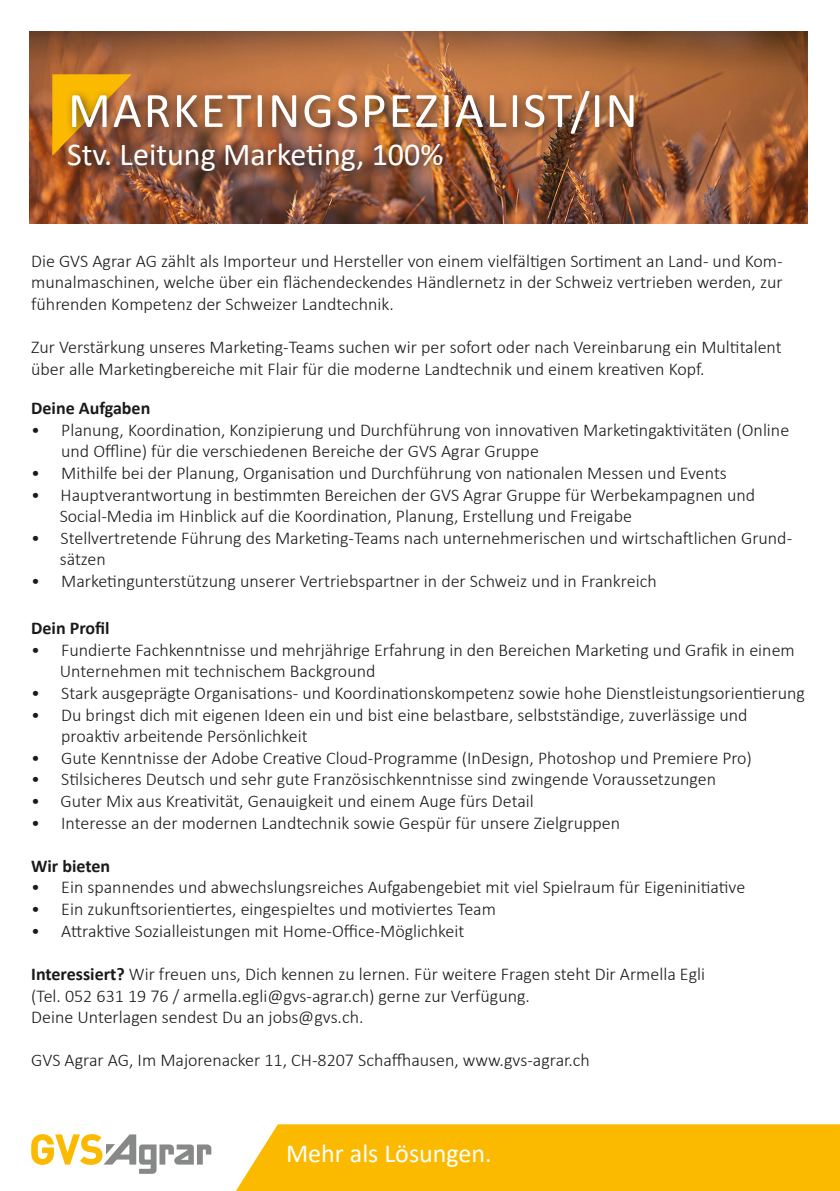
<style>
.page{position:relative;width:840px;height:1191px;background:#fff}
.page>*{position:absolute;margin:0;border:0;box-sizing:border-box;transform-origin:0 0}
.t1{font:50px "Calibri";letter-spacing:.04em;color:#fff}
.t2{font:32px "Calibri";color:#fff}
.t3{font:26px "Calibri";color:#fff}
.t4{font:300 18px/21.6px "Calibri";color:#1b1a19}
.t5{font:700 18px "Calibri";color:#1b1a19}
.s1{font-weight:700}
</style>
<div class="page">
<div style="left:236px;top:1124px;width:603px;height:67px;background:#fbba00"></div>
<svg style="left:31px;top:1134px;width:180px;height:39px"></svg>
<img style="left:30px;top:31px;width:776px;height:192px">
<svg style="left:52px;top:74px;width:80px;height:82px;background:#f3b105"></svg>
<div style="left:62px;top:85px;width:584px;height:99px;background:#1b1a19;opacity:.75"></div>
<p class="t1" style="left:68px;top:76px;width:571px">MARKETINGSPEZIALIST/IN</p>
<p class="t2" style="left:67px;top:132px;width:377px">Stv. Leitung Marketing, 100%</p>
<p class="t4" style="left:31px;top:250px;width:752px;text-align:justify">Die GVS Agrar AG zählt als Importeur und Hersteller von einem vielfältigen Sortiment an Land- und Kom&shy;munalmaschinen, welche über ein flächendeckendes Händlernetz in der Schweiz vertrieben werden, zur führenden Kompetenz der Schweizer Landtechnik.</p>
<p class="t4" style="left:31px;top:336px;width:751px">Zur Verstärkung unseres Marketing-Teams suchen wir per sofort oder nach Vereinbarung ein Multitalent über alle Marketingbereiche mit Flair für die moderne Landtechnik und einem kreativen Kopf.</p>
<p class="t5" style="left:31px;top:395px;width:121px">Deine Aufgaben</p>
<p class="t4" style="left:61px;top:419px;width:729px;text-indent:-30px">• Planung, Koordination, Konzipierung und Durchführung von innovativen Marketingaktivitäten (Online und Offline) für die verschiedenen Bereiche der GVS Agrar Gruppe</p>
<p class="t4" style="left:31px;top:462px;width:696px">• Mithilfe bei der Planung, Organisation und Durchführung von nationalen Messen und Events</p>
<p class="t4" style="left:60px;top:483px;width:696px;text-indent:-28px">• Hauptverantwortung in bestimmten Bereichen der GVS Agrar Gruppe für Werbekampagnen und<br>Social-Media im Hinblick auf die Koordination, Planung, Erstellung und Freigabe</p>
<p class="t4" style="left:60px;top:527px;width:733px;text-indent:-28px">• Stellvertretende Führung des Marketing-Teams nach unternehmerischen und wirtschaftlichen Grund&shy;sätzen</p>
<p class="t4" style="left:31px;top:570px;width:626px">• Marketingunterstützung unserer Vertriebspartner in der Schweiz und in Frankreich</p>
<p class="t5" style="left:31px;top:615px;width:80px">Dein Profil</p>
<p class="t4" style="left:60px;top:639px;width:736px;text-indent:-28px">• Fundierte Fachkenntnisse und mehrjährige Erfahrung in den Bereichen Marketing und Grafik in einem<br>Unternehmen mit technischem Background</p>
<p class="t4" style="left:31px;top:682px;width:774px">• Stark ausgeprägte Organisations- und Koordinationskompetenz sowie hohe Dienstleistungsorientierung</p>
<p class="t4" style="left:61px;top:703px;width:687px;text-indent:-30px">• Du bringst dich mit eigenen Ideen ein und bist eine belastbare, selbstständige, zuverlässige und proaktiv arbeitende Persönlichkeit</p>
<p class="t4" style="left:31px;top:747px;width:721px">• Gute Kenntnisse der Adobe Creative Cloud-Programme (InDesign, Photoshop und Premiere Pro)</p>
<p class="t4" style="left:31px;top:768px;width:686px">• Stilsicheres Deutsch und sehr gute Französischkenntnisse sind zwingende Voraussetzungen</p>
<p class="t4" style="left:31px;top:790px;width:504px">• Guter Mix aus Kreativität, Genauigkeit und einem Auge fürs Detail</p>
<p class="t4" style="left:31px;top:811px;width:590px">• Interesse an der modernen Landtechnik sowie Gespür für unsere Zielgruppen</p>
<p class="t5" style="left:31px;top:853px;width:80px">Wir bieten</p>
<p class="t4" style="left:31px;top:876px;width:715px">• Ein spannendes und abwechslungsreiches Aufgabengebiet mit viel Spielraum für Eigeninitiative</p>
<p class="t4" style="left:31px;top:898px;width:466px">• Ein zukunftsorientiertes, eingespieltes und motiviertes Team</p>
<p class="t4" style="left:31px;top:919px;width:434px">• Attraktive Sozialleistungen mit Home-Office-Möglichkeit</p>
<p class="t4" style="left:31px;top:963px;width:675px"><span class="s1">Interessiert?</span> Wir freuen uns, Dich kennen zu lernen. Für weitere Fragen steht Dir Armella Egli (Tel. 052 631 19 76 / armella.egli@gvs-agrar.ch) gerne zur Verfügung.<br>Deine Unterlagen sendest Du an jobs@gvs.ch.</p>
<p class="t4" style="left:31px;top:1049px;width:560px">GVS Agrar AG, Im Majorenacker 11, CH-8207 Schaffhausen, www.gvs-agrar.ch</p>
<p class="t3" style="left:286px;top:1135px;width:207px">Mehr als Lösungen.</p>
</div>
